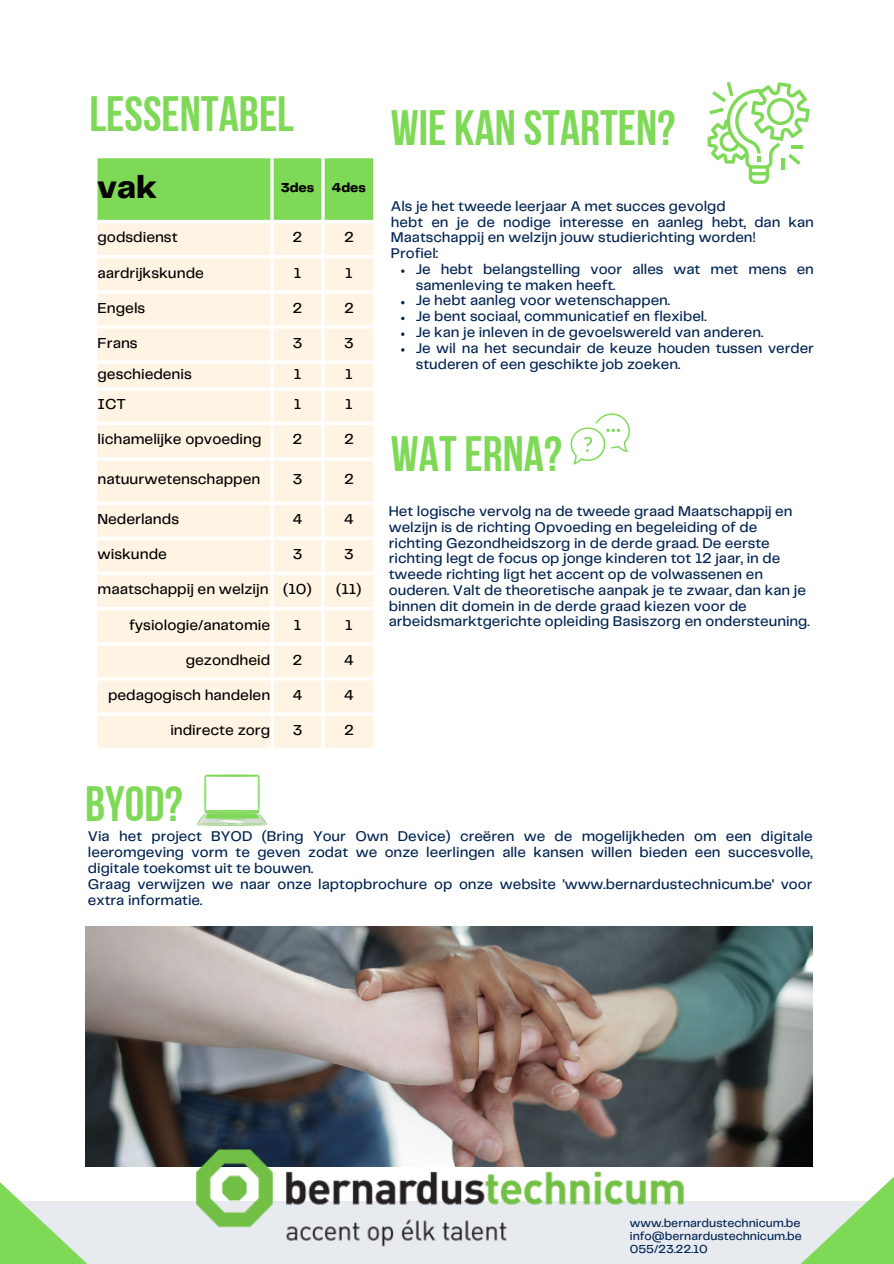
<style>
.page{position:relative;width:894px;height:1264px;background:#fff}
.page>*{position:absolute;margin:0;border:0;box-sizing:border-box;transform-origin:0 0}
.t1{font:49.5px "Bebas Neue Cyrillic";color:#7ed957}
.t2{font:800 33px "Telegraf";color:#000}
.t3{font:500 15px "Telegraf";color:#000}
.t4{font:500 14.7px/15.8px "Telegraf";color:#002352}
.t5{font:500 14.55px/15.8px "Telegraf";color:#002352}
.t6{font:800 13.5px "Telegraf";color:#000}
.t7{font:500 12px "Telegraf";color:#002352}
</style>
<div class="page">
<img style="left:85px;top:926px;width:727px;height:219px">
<div style="left:0;top:1201px;width:893px;height:62px;background:#e7eaee"></div>
<svg style="left:0;top:1097px;width:197px;height:166px"></svg>
<svg style="left:690px;top:1097px;width:203px;height:166px"></svg>
<svg style="left:707px;top:82px;width:102px;height:102px"></svg>
<img style="left:197px;top:1145px;width:499px;height:106px">
<svg style="left:97px;top:158px;width:276px;height:62px;background:#82da5c"></svg>
<svg style="left:97px;top:223px;width:276px;height:524px;background:#fff5e6"></svg>
<svg style="left:197px;top:774px;width:70px;height:52px"></svg>
<svg style="left:570px;top:413px;width:59px;height:51px"></svg>
<svg style="left:401px;top:269px;width:3px;height:4px"></svg>
<svg style="left:401px;top:332px;width:3px;height:4px"></svg>
<h1 class="t1" style="left:89px;top:94px;width:206px">LESSENTABEL</h1>
<p class="t2" style="left:97px;top:173px;width:61px">vak</p>
<p class="t6" style="left:280px;top:182px;width:35px">3des</p>
<p class="t6" style="left:332px;top:182px;width:35px">4des</p>
<p class="t3" style="left:97px;top:231px;width:82px">godsdienst</p>
<p class="t3" style="left:292px;top:231px;width:11px">2</p>
<p class="t3" style="left:344px;top:231px;width:11px">2</p>
<p class="t3" style="left:97px;top:266px;width:108px">aardrijkskunde</p>
<p class="t3" style="left:294px;top:266px;width:9px">1</p>
<p class="t3" style="left:345px;top:266px;width:9px">1</p>
<p class="t3" style="left:97px;top:301px;width:49px">Engels</p>
<p class="t3" style="left:292px;top:301px;width:11px">2</p>
<p class="t3" style="left:344px;top:301px;width:11px">2</p>
<p class="t3" style="left:97px;top:336px;width:42px">Frans</p>
<p class="t3" style="left:292px;top:336px;width:11px">3</p>
<p class="t3" style="left:344px;top:336px;width:11px">3</p>
<p class="t3" style="left:97px;top:367px;width:96px">geschiedenis</p>
<p class="t3" style="left:294px;top:367px;width:9px">1</p>
<p class="t3" style="left:345px;top:367px;width:9px">1</p>
<p class="t3" style="left:97px;top:398px;width:30px">ICT</p>
<p class="t3" style="left:294px;top:398px;width:9px">1</p>
<p class="t3" style="left:345px;top:398px;width:9px">1</p>
<p class="t3" style="left:97px;top:433px;width:165px">lichamelijke opvoeding</p>
<p class="t3" style="left:292px;top:433px;width:11px">2</p>
<p class="t3" style="left:344px;top:433px;width:11px">2</p>
<p class="t3" style="left:97px;top:473px;width:164px">natuurwetenschappen</p>
<p class="t3" style="left:292px;top:473px;width:11px">3</p>
<p class="t3" style="left:344px;top:473px;width:11px">2</p>
<p class="t3" style="left:97px;top:513px;width:83px">Nederlands</p>
<p class="t3" style="left:292px;top:513px;width:11px">4</p>
<p class="t3" style="left:344px;top:513px;width:11px">4</p>
<p class="t3" style="left:97px;top:548px;width:71px">wiskunde</p>
<p class="t3" style="left:292px;top:548px;width:11px">3</p>
<p class="t3" style="left:344px;top:548px;width:11px">3</p>
<p class="t3" style="left:97px;top:583px;width:173px">maatschappij en welzijn</p>
<p class="t3" style="left:283px;top:583px;width:30px">(10)</p>
<p class="t3" style="left:336px;top:583px;width:27px">(11)</p>
<p class="t3" style="left:129px;top:618px;width:143px">fysiologie/anatomie</p>
<p class="t3" style="left:294px;top:618px;width:9px">1</p>
<p class="t3" style="left:345px;top:618px;width:9px">1</p>
<p class="t3" style="left:186px;top:653px;width:86px">gezondheid</p>
<p class="t3" style="left:292px;top:653px;width:11px">2</p>
<p class="t3" style="left:344px;top:653px;width:11px">4</p>
<p class="t3" style="left:108px;top:688px;width:164px">pedagogisch handelen</p>
<p class="t3" style="left:292px;top:688px;width:11px">4</p>
<p class="t3" style="left:344px;top:688px;width:11px">4</p>
<p class="t3" style="left:170px;top:723px;width:101px">indirecte zorg</p>
<p class="t3" style="left:292px;top:723px;width:11px">3</p>
<p class="t3" style="left:344px;top:723px;width:11px">2</p>
<h1 class="t1" style="left:391px;top:108px;width:285px">WIE KAN STARTEN?</h1>
<p class="t5" style="left:391px;top:199px;width:424px">Als je het tweede leerjaar A met succes gevolgd<br>hebt en je de nodige interesse en aanleg hebt, dan kan Maatschappij en welzijn jouw studierichting worden!<br>Profiel:</p>
<p class="t5" style="left:415px;top:262px;width:399px">Je hebt belangstelling voor alles wat met mens en samenleving te maken heeft.</p>
<p class="t5" style="left:415px;top:293px;width:255px">Je hebt aanleg voor wetenschappen.</p>
<p class="t5" style="left:415px;top:309px;width:292px">Je bent sociaal, communicatief en flexibel.</p>
<p class="t5" style="left:415px;top:325px;width:349px">Je kan je inleven in de gevoelswereld van anderen.</p>
<p class="t5" style="left:415px;top:341px;width:399px">Je wil na het secundair de keuze houden tussen verder studeren of een geschikte job zoeken.</p>
<p class="t1" style="left:391px;top:434px;width:172px">WATERNA?</p>
<h2 class="t4" style="left:388px;top:504px;width:422px">Het logische vervolg na de tweede graad Maatschappij en welzijn is de richting Opvoeding en begeleiding of de richting Gezondheidszorg in de derde graad. De eerste richting legt de focus op jonge kinderen tot 12 jaar, in de tweede richting ligt het accent op de volwassenen en ouderen. Valt de theoretische aanpak je te zwaar, dan kan je binnen dit domein in de derde graad kiezen voor de arbeidsmarktgerichte opleiding Basiszorg en ondersteuning.</h2>
<p class="t1" style="left:85px;top:783px;width:99px">BYOD?</p>
<h2 class="t4" style="left:88px;top:829px;width:725px">Via het project BYOD (Bring Your Own Device) creëren we de mogelijkheden om een digitale leeromgeving vorm te geven zodat we onze leerlingen alle kansen willen bieden een succesvolle, digitale toekomst uit te bouwen.<br>Graag verwijzen we naar onze laptopbrochure op onze website 'www.bernardustechnicum.be' voor extra informatie.</h2>
<h1 class="t7" style="left:629px;top:1217px;width:172px">www.bernardustechnicum.be</h1>
<h2 class="t7" style="left:629px;top:1230px;width:173px">info@bernardustechnicum.be</h2>
<p class="t7" style="left:629px;top:1243px;width:79px">055/23.22.10</p>
</div>
